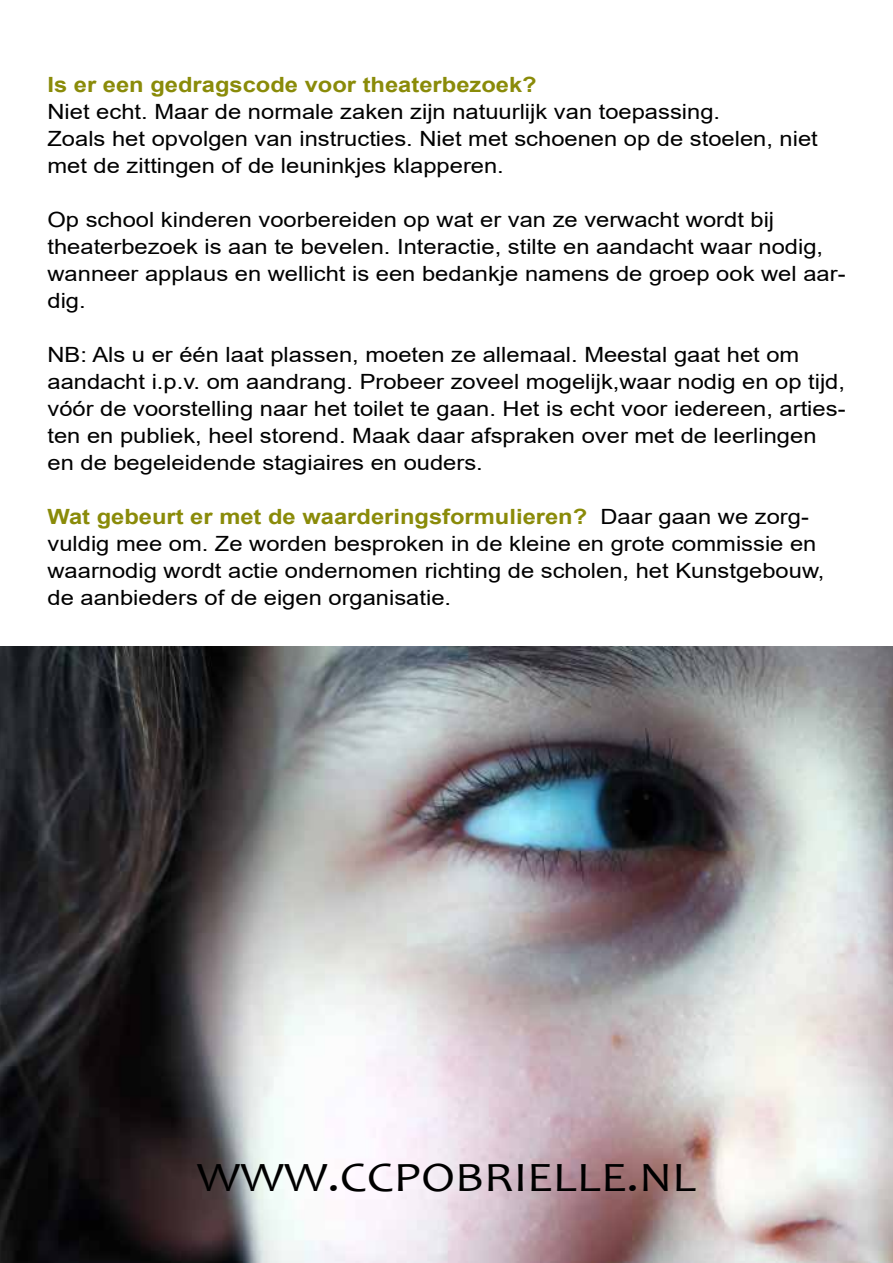
<style>
.page{position:relative;width:893px;height:1263px;background:#fff}
.page>*{position:absolute;margin:0;border:0;box-sizing:border-box;transform-origin:0 0}
.t1{font:42px "Candara";color:#000;scale:1.17 1}
.t2{font:21px/27px "Arial";color:#000;scale:1.13 1}
.t3{font:700 21px "Arial";color:#8a8b09;scale:1.13 1}
.s1{font-weight:700;color:#8a8b09}
</style>
<div class="page">
<img style="left:0;top:646px;width:893px;height:617px">
<p class="t3" style="left:47px;top:70px;width:434px">Is er een gedragscode voor theaterbezoek?</p>
<p class="t2" style="left:47px;top:98px;width:683px">Niet echt. Maar de normale zaken zijn natuurlijk van toepassing.<br>Zoals het opvolgen van instructies. Niet met schoenen op de stoelen, niet met de zittingen of de leuninkjes klapperen.</p>
<p class="t2" style="left:47px;top:206px;width:708px">Op school kinderen voorbereiden op wat er van ze verwacht wordt bij theaterbezoek is aan te bevelen. Interactie, stilte en aandacht waar nodig, wanneer applaus en wellicht is een bedankje namens de groep ook wel aar&shy;dig.</p>
<p class="t2" style="left:47px;top:341px;width:708px">NB: Als u er één laat plassen, moeten ze allemaal. Meestal gaat het om aandacht i.p.v. om aandrang. Probeer zoveel mogelijk,waar nodig en op tijd, vóór de voorstelling naar het toilet te gaan. Het is echt voor iedereen, arties&shy;ten en publiek, heel storend. Maak daar afspraken over met de leerlingen en de begeleidende stagiaires en ouders.</p>
<p class="t2" style="left:47px;top:503px;width:689px"><span class="s1">Wat gebeurt er met de waarderingsformulieren?</span> Daar gaan we zorg&shy;vuldig mee om. Ze worden besproken in de kleine en grote commissie en waarnodig wordt actie ondernomen richting de scholen, het Kunstgebouw, de aanbieders of de eigen organisatie.</p>
<h1 class="t1" style="left:197px;top:1151px;width:428px">WWW.CCPOBRIELLE.NL</h1>
</div>
